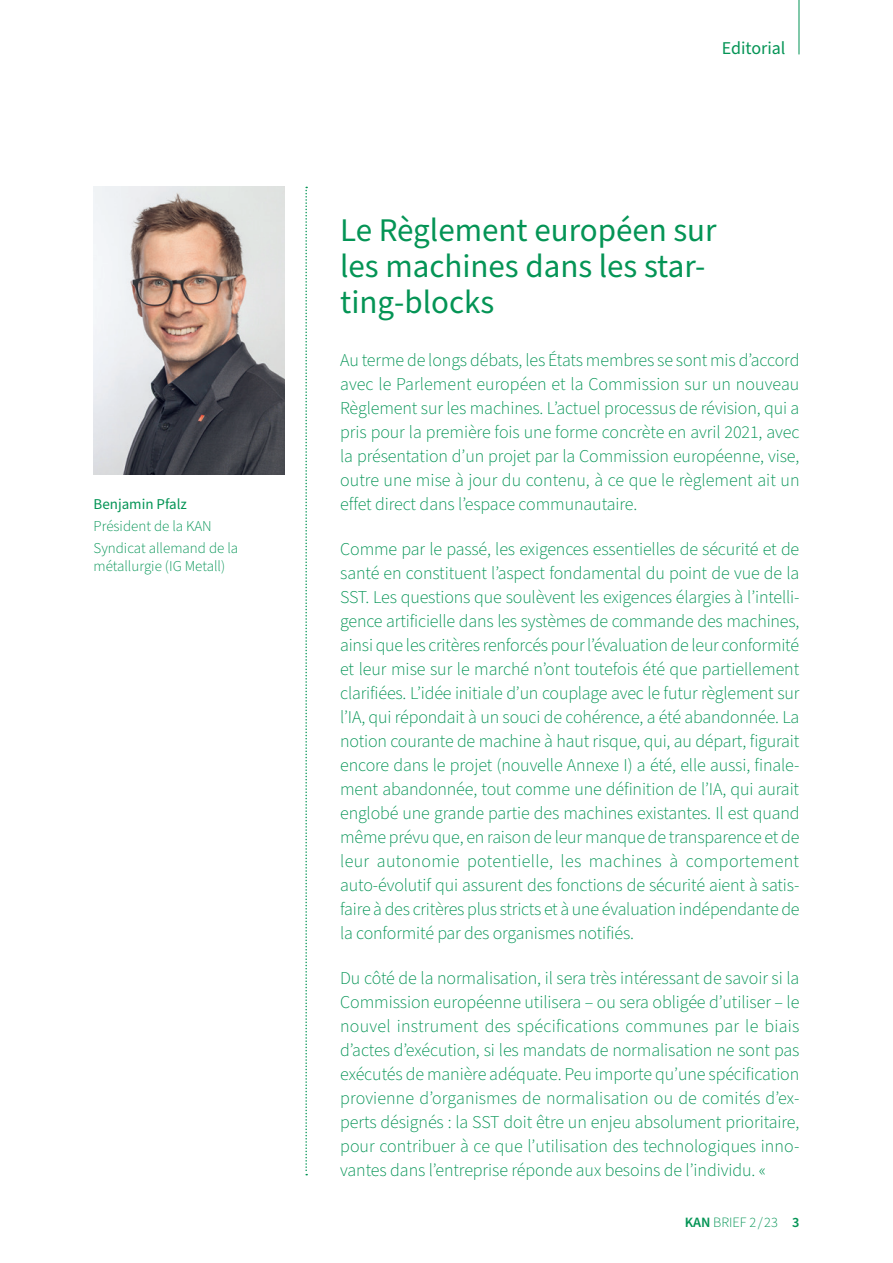
<style>
.page{position:relative;width:893px;height:1263px;background:#fff}
.page>*{position:absolute;margin:0;border:0;box-sizing:border-box;transform-origin:0 0}
.U{font:33px/36px "Source Sans Pro";color:#049455}
.Editorial{font:300 18px/24px "Source Sans Pro";letter-spacing:-.005em;color:#049455;text-align:justify}
.t1{font:18px "Source Sans Pro";color:#049455}
.g_neu_F{font:300 15px/18px "Source Sans Pro";color:#049455}
.g_neu_F-2{font:15px "Source Sans Pro";color:#049455}
.t2{font:300 14.25px "Source Sans Pro";color:#049455}
.s1{font-weight:600}
</style>
<div class="page">
<hr style="left:798px;top:0;width:1px;height:54px;background:#049455">
<img style="left:94px;top:186px;width:191px;height:288px">
<svg style="left:305px;top:187px;width:2px;height:988px"></svg>
<p class="g_neu_F-2" style="left:94px;top:493px;width:95px">Benjamin Pfalz</p>
<p class="g_neu_F" style="left:94px;top:517px;width:120px">Président de la KAN</p>
<p class="g_neu_F" style="left:94px;top:539px;width:146px">Syndicat allemand de la métallurgie (IG Metall)</p>
<p class="t1" style="left:722px;top:36px;width:65px">Editorial</p>
<p class="U" style="left:340px;top:213px;width:378px">Le Règlement européen sur les machines dans les star&shy;ting-blocks</p>
<p class="Editorial" style="left:340px;top:348px;width:461px">Au terme de longs débats, les États membres se sont mis d’accord avec le Parlement européen et la Commission sur un nouveau Règlement sur les machines. L’actuel processus de révision, qui a pris pour la première fois une forme concrète en avril 2021, avec la présentation d’un projet par la Commission européenne, vise, outre une mise à jour du contenu, à ce que le règlement ait un effet direct dans l’espace communautaire.</p>
<p class="Editorial" style="left:340px;top:537px;width:461px">Comme par le passé, les exigences essentielles de sécurité et de santé en constituent l’aspect fondamental du point de vue de la SST. Les questions que soulèvent les exigences élargies à l’intelli&shy;gence artificielle dans les systèmes de commande des machines, ainsi que les critères renforcés pour l’évaluation de leur conformité et leur mise sur le marché n’ont toutefois été que partiellement clarifiées. L’idée initiale d’un couplage avec le futur règlement sur l’IA, qui répondait à un souci de cohérence, a été abandonnée. La notion courante de machine à haut risque, qui, au départ, figurait encore dans le projet (nouvelle Annexe I) a été, elle aussi, finale&shy;ment abandonnée, tout comme une définition de l’IA, qui aurait englobé une grande partie des machines existantes. Il est quand même prévu que, en raison de leur manque de transparence et de leur autonomie potentielle, les machines à comportement auto-évolutif qui assurent des fonctions de sécurité aient à satis&shy;faire à des critères plus stricts et à une évaluation indépendante de la conformité par des organismes notifiés.</p>
<p class="Editorial" style="left:340px;top:967px;width:461px">Du côté de la normalisation, il sera très intéressant de savoir si la Commission européenne utilisera – ou sera obligée d’utiliser – le nouvel instrument des spécifications communes par le biais d’actes d’exécution, si les mandats de normalisation ne sont pas exécutés de manière adéquate. Peu importe qu’une spécification provienne d’organismes de normalisation ou de comités d’ex&shy;perts désignés : la SST doit être un enjeu absolument prioritaire, pour contribuer à ce que l’utilisation des technologiques inno&shy;vantes dans l’entreprise réponde aux besoins de l’individu. «</p>
<p class="t2" style="left:685px;top:1213px;width:116px"><span class="s1">KAN</span> BRIEF 2 / 23 <span class="s1">3</span></p>
</div>
